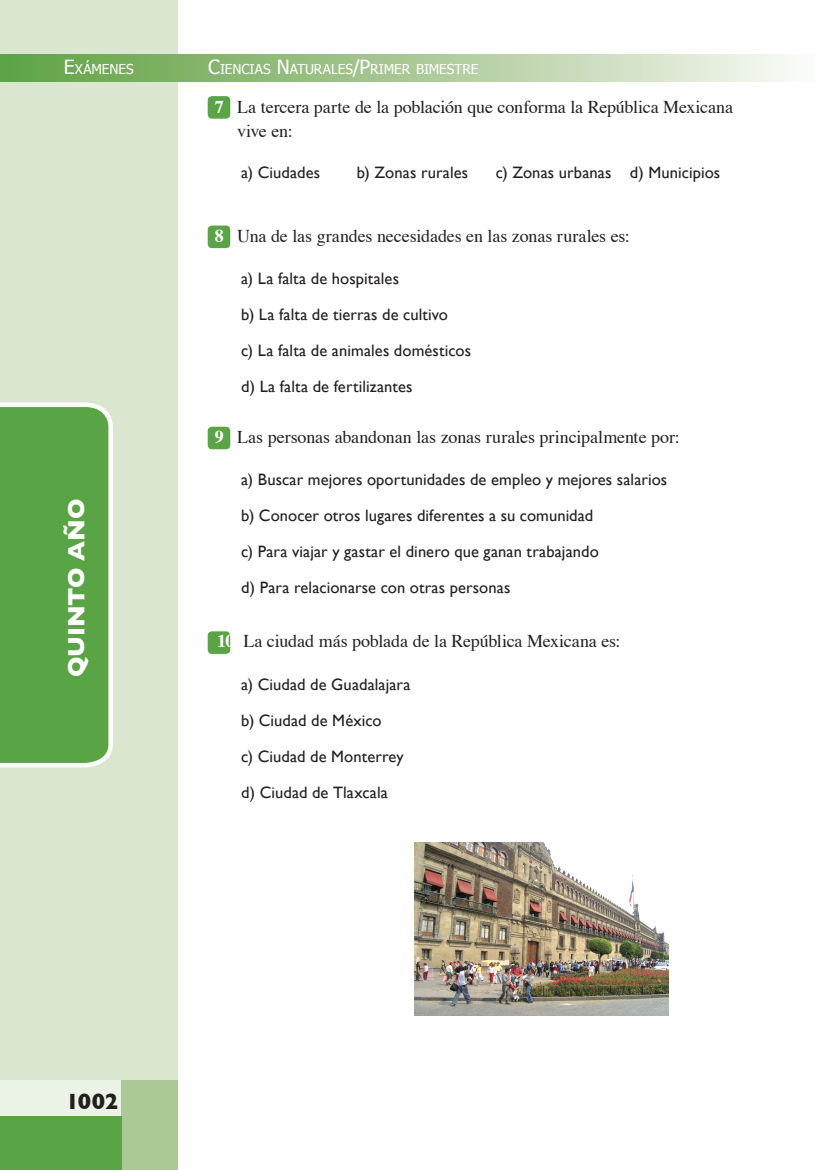
<style>
.page{position:relative;width:830px;height:1170px;background:#fff}
.page>*{position:absolute;margin:0;border:0;box-sizing:border-box;transform-origin:0 0}
.t1{font:700 24px "Gill Sans";letter-spacing:-.005em;color:#fff}
.t2{font:700 22.5px "Gill Sans";color:#231f20}
.t3{font:18px/24px "Times";letter-spacing:-.01em;color:#231f20}
.t4{font:16.5px/36px "Gill Sans";letter-spacing:.005em;color:#231f20}
.t5{font:13.65px "Tahoma";letter-spacing:-.005em;color:#fff}
.s1{font-size:19.5px}
.s2{font-weight:700;color:#fff}
</style>
<div class="page">
<div style="left:0;top:0;width:178px;height:1080px;background:#dae6d0"></div>
<div style="left:0;top:54px;width:829px;height:27px;background:linear-gradient(to right,#5d9f3e,#fcf9f7)"></div>
<div style="left:0;top:1080px;width:121px;height:36px;background:#ebf2e6"></div>
<div style="left:121px;top:1080px;width:57px;height:89px;background:#aac996"></div>
<div style="left:0;top:1116px;width:121px;height:53px;background:#59a445"></div>
<svg style="left:0;top:402px;width:113px;height:366px;background:#64aa51"></svg>
<div style="left:207px;top:96px;width:23px;height:23px;background:#59a445;border-radius:4px"></div>
<div style="left:207px;top:225px;width:23px;height:23px;background:#59a445;border-radius:4px"></div>
<div style="left:207px;top:426px;width:23px;height:23px;background:#59a445;border-radius:4px"></div>
<div style="left:207px;top:631px;width:23px;height:23px;background:#59a445;border-radius:4px"></div>
<img style="left:414px;top:842px;width:254px;height:173px">
<p class="t5" style="left:64px;top:60px;width:71px"><span class="s1">E</span>XÁMENES</p>
<h1 class="t1" style="left:62px;top:677px;width:180px;rotate:-90deg">quinto año</h1>
<p class="t5" style="left:208px;top:60px;width:272px"><span class="s1">C</span>IENCIAS <span class="s1">N</span>ATURALES<span class="s1">/P</span>RIMER BIMESTRE</p>
<p class="t3" style="left:237px;top:96px;width:497px;text-indent:-22px"><span class="s2">7</span> La tercera parte de la población que conforma la República Mexicana vive en:</p>
<p class="t4" style="left:241px;top:154px;width:80px">a) Ciudades</p>
<p class="t4" style="left:357px;top:154px;width:113px">b) Zonas rurales</p>
<p class="t4" style="left:495px;top:154px;width:226px">c) Zonas urbanas d) Municipios</p>
<p class="t3" style="left:215px;top:225px;width:416px"><span class="s2">8</span> Una de las grandes necesidades en las zonas rurales es:</p>
<p class="t4" style="left:241px;top:260px;width:231px">a) La falta de hospitales<br>b) La falta de tierras de cultivo<br>c) La falta de animales domésticos d) La falta de fertilizantes</p>
<p class="t3" style="left:215px;top:426px;width:466px"><span class="s2">9</span> Las personas abandonan las zonas rurales principalmente por:</p>
<p class="t4" style="left:241px;top:461px;width:427px">a) Buscar mejores oportunidades de empleo y mejores salarios b) Conocer otros lugares diferentes a su comunidad<br>c) Para viajar y gastar el dinero que ganan trabajando<br>d) Para relacionarse con otras personas</p>
<p class="t3" style="left:217px;top:630px;width:405px"><span class="s2">10</span> La ciudad más poblada de la República Mexicana es:</p>
<p class="t4" style="left:241px;top:666px;width:171px">a) Ciudad de Guadalajara b) Ciudad de México<br>c) Ciudad de Monterrey d) Ciudad de Tlaxcala</p>
<h2 class="t2" style="left:66px;top:1088px;width:54px">1002</h2>
</div>
